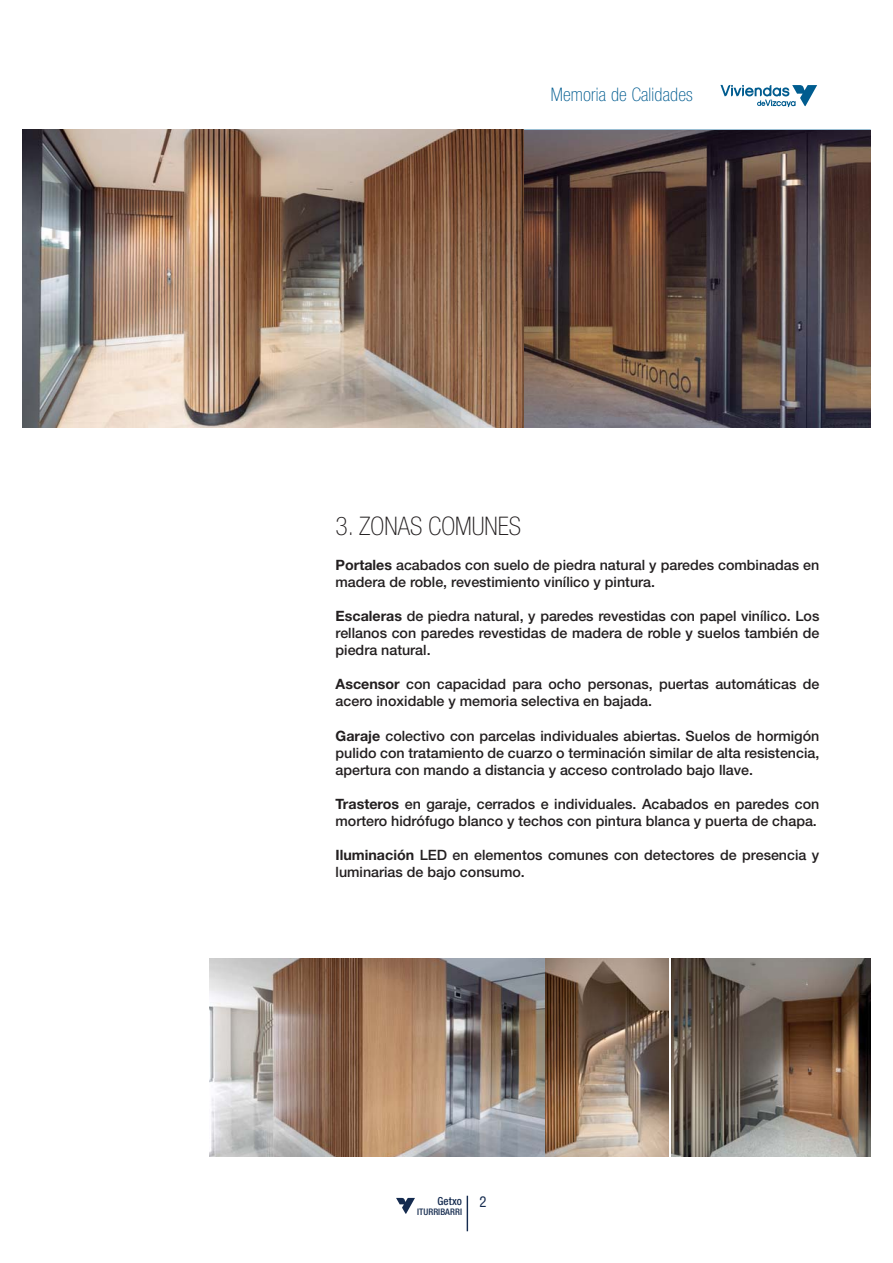
<style>
.page{position:relative;width:893px;height:1263px;background:#fff}
.page>*{position:absolute;margin:0;border:0;box-sizing:border-box;transform-origin:0 0}
.t1{font:100 condensed 25.65px "Helvetica Neue";color:#231f20}
.t2{font:100 condensed 18.75px "Helvetica Neue";letter-spacing:.01em;color:#005c90}
.t3{font:500 14.25px/17.1px "Helvetica Neue";color:#231f20}
.t4{font:500 condensed 11.1px "Helvetica Neue";letter-spacing:.01em;color:#152b4f}
.t5{font:500 condensed 9px "Helvetica Neue";letter-spacing:.01em;color:#152b4f}
.s1{font-weight:700}
.s2{font-family:"Helvetica";font-weight:400;font-size:14.25px}
</style>
<div class="page">
<img style="left:546px;top:958px;width:123px;height:199px">
<hr style="left:22px;top:130px;width:849px;height:1px;background:#005c90">
<svg style="left:721px;top:85px;width:96px;height:22px"></svg>
<img style="left:23px;top:130px;width:848px;height:298px">
<img style="left:671px;top:958px;width:200px;height:199px">
<img style="left:209px;top:958px;width:335px;height:199px">
<hr style="left:467px;top:1196px;width:1px;height:35px;background:#152b4f">
<svg style="left:396px;top:1198px;width:19px;height:16px"></svg>
<h2 class="t2" style="left:551px;top:87px;width:143px">Memoria de Calidades</h2>
<h1 class="t1" style="left:336px;top:517px;width:187px">3. ZONAS COMUNES</h1>
<p class="t3" style="left:336px;top:557px;width:485px"><span class="s1">Portales</span> acabados con suelo de piedra natural y paredes combinadas en madera de roble, revestimiento vinílico y pintura.</p>
<p class="t3" style="left:336px;top:609px;width:485px;text-align:justify"><span class="s1">Escaleras</span> de piedra natural, y paredes revestidas con papel vinílico. Los rellanos con paredes revestidas de madera de roble y suelos también de piedra natural.</p>
<p class="t3" style="left:336px;top:677px;width:485px"><span class="s1">Ascensor</span> con capacidad para ocho personas, puertas automáticas de acero inoxidable y memoria selectiva en bajada.</p>
<p class="t3" style="left:336px;top:728px;width:485px;text-align:justify"><span class="s1">Garaje</span> colectivo con parcelas individuales abiertas. Suelos de hormigón pulido con tratamiento de cuarzo o terminación similar de alta resistencia, apertura con mando a distancia y acceso controlado bajo llave.</p>
<p class="t3" style="left:336px;top:797px;width:485px"><span class="s1">Trasteros</span> en garaje, cerrados e individuales. Acabados en paredes con mortero hidrófugo blanco y techos con pintura blanca y puerta de chapa.</p>
<p class="t3" style="left:336px;top:848px;width:485px"><span class="s1">Iluminación</span> LED en elementos comunes con detectores de presencia y luminarias de bajo consumo.</p>
<p class="t4" style="left:437px;top:1197px;width:51px">Getxo <span class="s2">2</span></p>
<p class="t5" style="left:417px;top:1209px;width:46px">ITURRIBARRI</p>
</div>
